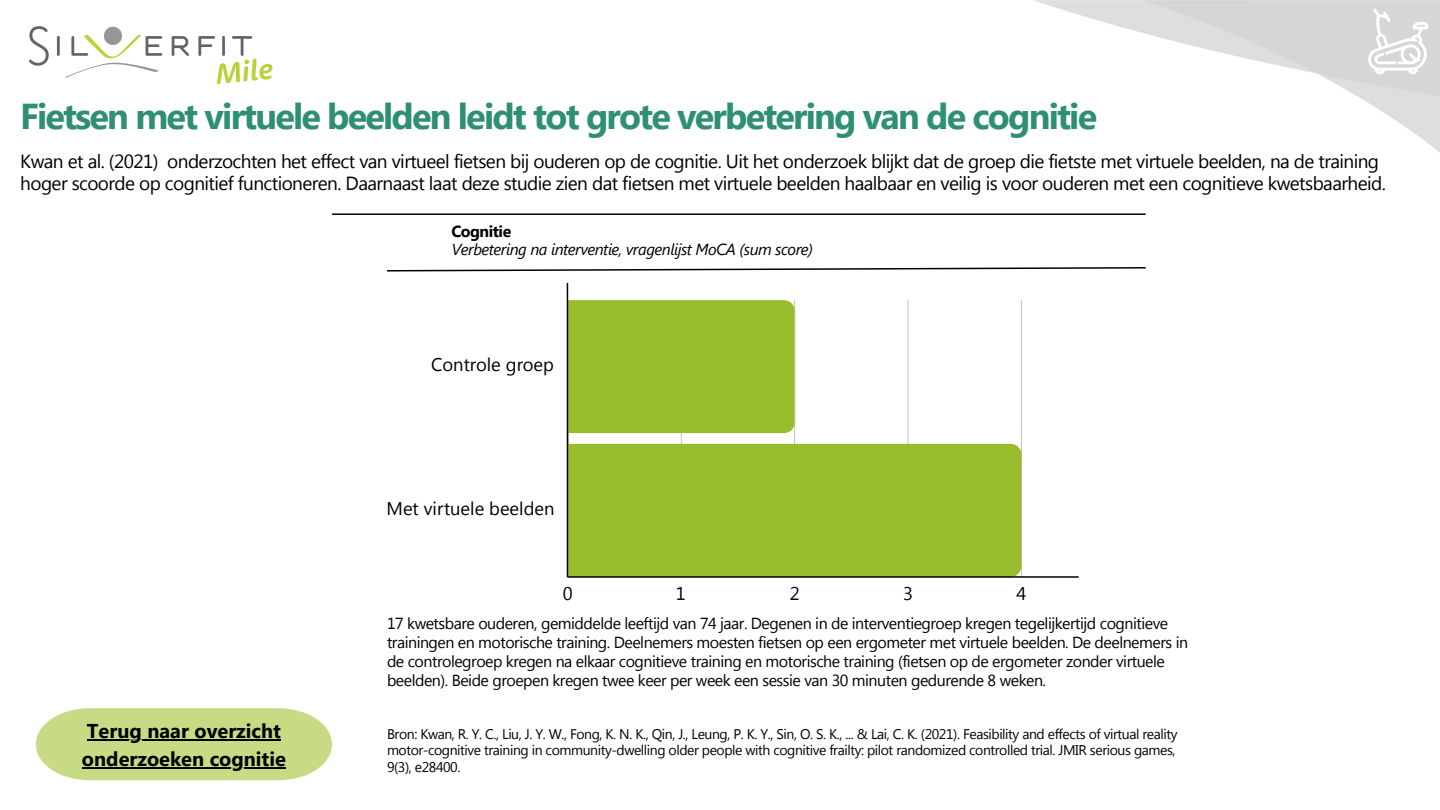
<style>
.page{position:relative;width:1440px;height:810px;background:#fff}
.page>*{position:absolute;margin:0;border:0;box-sizing:border-box;transform-origin:0 0}
.t1{font:700 36px "Segoe UI";letter-spacing:-.05em;color:#2e8f75}
.t2{font:700 20px "Segoe UI";color:#000}
.t3{font:19px/22.5px "Segoe UI";letter-spacing:-.03em;color:#000}
.t4{font:18.4px "Segoe UI";color:#000}
.t5{font:16px/18.8px "Segoe UI";letter-spacing:-.03em;color:#000}
.t6{font:italic 16px/18.8px "Segoe UI";letter-spacing:-.03em;color:#000}
.t7{font:14px/16.5px "Segoe UI";letter-spacing:-.03em;color:#000}
.s1{font-weight:700;font-style:normal}
</style>
<div class="page">
<svg style="left:1368px;top:8px;width:60px;height:66px"></svg>
<hr style="left:332px;top:213px;width:814px;height:2px;background:#000">
<hr style="left:568px;top:300px;width:1px;height:277px;background:#000;opacity:.6">
<hr style="left:681px;top:300px;width:1px;height:277px;background:#000;opacity:.25">
<hr style="left:794px;top:300px;width:1px;height:277px;background:#000;opacity:.25">
<hr style="left:908px;top:300px;width:1px;height:277px;background:#ddd">
<hr style="left:1021px;top:300px;width:1px;height:277px;background:#000;opacity:.25">
<div style="left:568px;top:300px;width:227px;height:133px;background:#99bc2d"></div>
<div style="left:568px;top:444px;width:453px;height:132px;background:#99bc2d"></div>
<hr style="left:567px;top:576px;width:512px;height:2px;background:#000">
<hr style="left:567px;top:283px;width:1px;height:294px;background:#000">
<svg style="left:387px;top:267px;width:759px;height:24px"></svg>
<svg style="left:36px;top:708px;width:296px;height:72px;background:#c9db8d"></svg>
<hr style="left:87px;top:740px;width:120px;height:1px;background:#000">
<hr style="left:207px;top:740px;width:74px;height:1px;background:#000">
<hr style="left:82px;top:767px;width:204px;height:2px;background:#000">
<img style="left:29px;top:26px;width:244px;height:59px">
<h4 class="t1" style="left:20px;top:90px;width:1078px">Fietsen met virtuele beelden leidt tot grote verbetering van de cognitie</h4>
<h1 class="t3" style="left:20px;top:148px;width:1367px">Kwan et al. (2021) onderzochten het effect van virtueel fietsen bij ouderen op de cognitie. Uit het onderzoek blijkt dat de groep die fietste met virtuele beelden, na de training hoger scoorde op cognitief functioneren. Daarnaast laat deze studie zien dat fietsen met virtuele beelden haalbaar en veilig is voor ouderen met een cognitieve kwetsbaarheid.</h1>
<h4 class="t6" style="left:451px;top:221px;width:363px"><span class="s1">Cognitie<br></span>Verbetering na interventie, vragenlijst MoCA (sum score)</h4>
<p class="t4" style="left:431px;top:352px;width:124px">Controle groep</p>
<p class="t4" style="left:387px;top:495px;width:169px">Met virtuele beelden</p>
<p class="t4" style="left:563px;top:580px;width:11px">0</p>
<p class="t4" style="left:676px;top:580px;width:11px">1</p>
<p class="t4" style="left:790px;top:580px;width:11px">2</p>
<p class="t4" style="left:903px;top:580px;width:11px">3</p>
<p class="t4" style="left:1016px;top:580px;width:11px">4</p>
<p class="t2" style="left:87px;top:717px;width:196px">Terug naar overzicht</p>
<p class="t2" style="left:82px;top:744px;width:205px">onderzoeken cognitie</p>
<h2 class="t5" style="left:387px;top:613px;width:803px">17 kwetsbare ouderen, gemiddelde leeftijd van 74 jaar. Degenen in de interventiegroep kregen tegelijkertijd cognitieve trainingen en motorische training. Deelnemers moesten fietsen op een ergometer met virtuele beelden. De deelnemers in de controlegroep kregen na elkaar cognitieve training en motorische training (fietsen op de ergometer zonder virtuele beelden). Beide groepen kregen twee keer per week een sessie van 30 minuten gedurende 8 weken.</h2>
<h3 class="t7" style="left:387px;top:725px;width:792px">Bron: Kwan, R. Y. C., Liu, J. Y. W., Fong, K. N. K., Qin, J., Leung, P. K. Y., Sin, O. S. K., ... &amp; Lai, C. K. (2021). Feasibility and effects of virtual reality motor-cognitive training in community-dwelling older people with cognitive frailty: pilot randomized controlled trial. JMIR serious games,<br>9(3), e28400.</h3>
</div>
